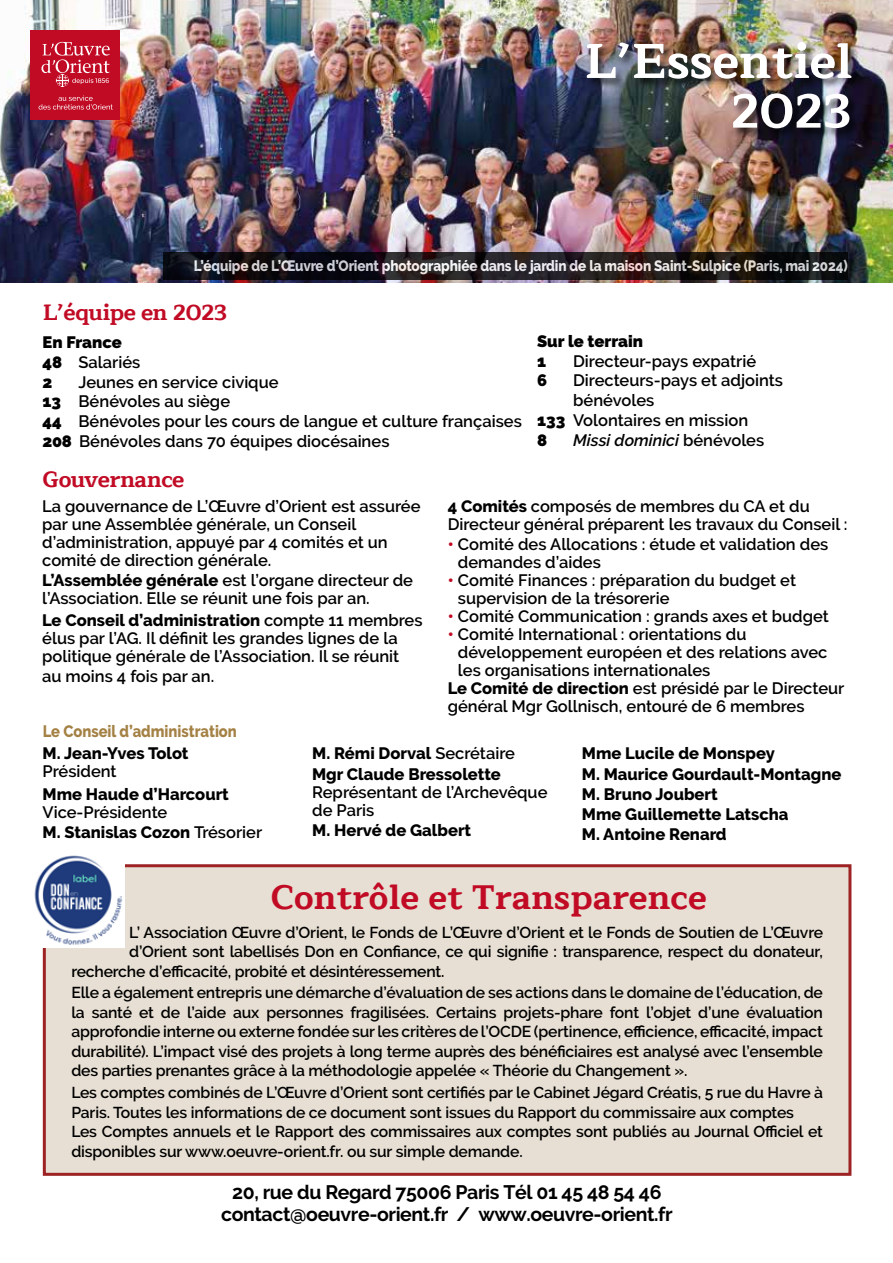
<style>
.page{position:relative;width:893px;height:1263px;background:#fff}
.page>*{position:absolute;margin:0;border:0;box-sizing:border-box;transform-origin:0 0}
.t1{font:700 34.5px "Maitree";color:#c10b25}
.t2{font:700 22.5px "Maitree";letter-spacing:-.02em;color:#c10b25}
.t3{font:700 19.5px/21.8px "Raleway";letter-spacing:-.02em;color:#000;text-align:center}
.t4{font:600 16.5px/18px "Raleway";color:#000}
.t5{font:800 16.5px/20.1px "Raleway";color:#000}
.t6{font:900 16.5px/19.8px "Raleway";color:#000}
.t7{font:800 16.5px "Raleway";color:#a48144;scale:.89 1}
.t8{font:italic 600 16.5px "Raleway";color:#000}
.t9{font:600 15.75px/19.5px "Raleway";letter-spacing:-.01em;color:#000;text-align:justify}
.t10{font:800 15px "Raleway";letter-spacing:-.01em;color:#fff;scale:.9 1}
.s1{font-weight:600}
.s2{font-weight:900}
.s3{font-style:normal}
.s4{font-weight:800}
.s5{font-weight:800;color:#c10b25}
</style>
<div class="page">
<img style="left:0;top:0;width:893px;height:282px">
<div style="left:31px;top:30px;width:89px;height:89px;background:#c10b25"></div>
<svg style="left:41px;top:42px;width:69px;height:45px"></svg>
<svg style="left:39px;top:95px;width:74px;height:15px"></svg>
<div style="left:44px;top:866px;width:806px;height:308px;background:#e7dfd3"></div>
<div style="left:43px;top:864px;width:808px;height:312px;border:3px solid #9d2223"></div>
<svg style="left:163px;top:252px;width:685px;height:27px;background:#191518"></svg>
<div style="left:585px;top:40px;width:277px;height:99px;background:#000;opacity:.75"></div>
<svg style="left:733px;top:93px;width:116px;height:35px"></svg>
<img style="left:587px;top:42px;width:264px;height:37px">
<img style="left:34px;top:855px;width:91px;height:92px">
<p class="t10" style="left:194px;top:257px;width:728px">L’équipe de L’Œuvre d’Orient photographiée dans le jardin de la maison Saint-Sulpice (Paris, mai 2024)</p>
<h2 class="t2" style="left:43px;top:293px;width:186px">L’équipe en 2023</h2>
<p class="t6" style="left:43px;top:332px;width:99px">En France<br>48 <span class="s1">Salariés<br></span>2</p>
<p class="t4" style="left:43px;top:372px;width:481px;line-height:19.8px;text-indent:36px">Jeunes en service civique<br><span class="s2">13</span> Bénévoles au siège<br><span class="s2">44</span> Bénévoles pour les cours de langue et culture françaises <span class="s2">208</span> Bénévoles dans 70 équipes diocésaines</p>
<h2 class="t2" style="left:43px;top:460px;width:143px">Gouvernance</h2>
<p class="t6" style="left:537px;top:331px;width:107px">Sur le terrain<br>1</p>
<p class="t4" style="left:573px;top:352px;width:185px">Directeur-pays expatrié</p>
<p class="t6" style="left:537px;top:371px;width:12px">6</p>
<p class="t4" style="left:573px;top:372px;width:211px">Directeurs-pays et adjoints</p>
<p class="t4" style="left:573px;top:391px;width:83px">bénévoles</p>
<p class="t4" style="left:537px;top:411px;width:213px"><span class="s2">133</span> Volontaires en mission</p>
<p class="t6" style="left:537px;top:430px;width:12px">8</p>
<p class="t8" style="left:573px;top:430px;width:193px">Missi dominici <span class="s3">bénévoles</span></p>
<p class="t4" style="left:42px;top:497px;width:380px">La gouvernance de L’Œuvre d’Orient est assurée par une Assemblée générale, un Conseil d’administration, appuyé par 4 comités et un comité de direction générale.</p>
<p class="t4" style="left:42px;top:571px;width:372px"><span class="s4">L’Assemblée générale</span> est l’organe directeur de l’Association. Elle se réunit une fois par an.</p>
<p class="t4" style="left:42px;top:611px;width:382px"><span class="s4">Le Conseil d’administration</span> compte 11 membres élus par l’AG. Il définit les grandes lignes de la politique générale de l’Association. Il se réunit</p>
<p class="t4" style="left:42px;top:667px;width:173px">au moins 4 fois par an.</p>
<p class="t7" style="left:43px;top:722px;width:220px">Le Conseil d’administration</p>
<p class="t4" style="left:448px;top:497px;width:401px"><span class="s4">4 Comités</span> composés de membres du CA et du<br>Directeur général préparent les travaux du Conseil :</p>
<p class="t4" style="left:458px;top:535px;width:372px;text-indent:-10px"><span class="s5">•</span> Comité des Allocations : étude et validation des demandes d’aides</p>
<p class="t4" style="left:458px;top:571px;width:340px;text-indent:-10px"><span class="s5">•</span> Comité Finances : préparation du budget et supervision de la trésorerie</p>
<p class="t4" style="left:448px;top:607px;width:383px"><span class="s5">•</span> Comité Communication : grands axes et budget</p>
<p class="t4" style="left:448px;top:625px;width:300px"><span class="s5">•</span> Comité International : orientations du</p>
<p class="t4" style="left:458px;top:643px;width:371px">développement européen et des relations avec</p>
<p class="t4" style="left:458px;top:661px;width:254px">les organisations internationales</p>
<p class="t4" style="left:448px;top:679px;width:398px"><span class="s4">Le Comité de direction</span> est présidé par le Directeur</p>
<p class="t4" style="left:448px;top:697px;width:358px">général Mgr Gollnisch, entouré de 6 membres</p>
<p class="t5" style="left:43px;top:744px;width:148px">M. Jean-Yves Tolot</p>
<p class="t4" style="left:43px;top:763px;width:76px">Président</p>
<p class="t5" style="left:43px;top:784px;width:188px">Mme Haude d’Harcourt</p>
<p class="t4" style="left:43px;top:802px;width:221px;line-height:20.1px">Vice-Présidente<br><span class="s4">M. Stanislas Cozon</span> Trésorier</p>
<p class="t5" style="left:312px;top:744px;width:204px">M. Rémi Dorval <span class="s1">Secrétaire<br></span>Mgr Claude Bressolette</p>
<p class="t4" style="left:312px;top:783px;width:237px">Représentant de l’Archevêque de Paris</p>
<p class="t5" style="left:312px;top:820px;width:161px">M. Hervé de Galbert</p>
<p class="t5" style="left:582px;top:744px;width:261px">Mme Lucile de Monspey<br>M. Maurice Gourdault-Montagne<br>M. Bruno Joubert<br>Mme Guillemette Latscha<br>M. Antoine Renard</p>
<h1 class="t1" style="left:271px;top:868px;width:437px">Contrôle et Transparence</h1>
<p class="t9" style="left:129px;top:922px;width:695px">L’ Association Œuvre d’Orient, le Fonds de L’Œuvre d’Orient et le Fonds de Soutien de L’Œuvre</p>
<p class="t9" style="left:129px;top:942px;width:695px">d’Orient sont labellisés Don en Confiance, ce qui signifie : transparence, respect du donateur,</p>
<p class="t9" style="left:71px;top:961px;width:375px">recherche d’efficacité, probité et désintéressement.</p>
<p class="t9" style="left:71px;top:983px;width:753px">Elle a également entrepris une démarche d’évaluation de ses actions dans le domaine de l’éducation, de la santé et de l’aide aux personnes fragilisées. Certains projets-phare font l’objet d’une évaluation approfondie interne ou externe fondée sur les critères de l’OCDE (pertinence, efficience, efficacité, impact durabilité). L’impact visé des projets à long terme auprès des bénéficiaires est analysé avec l’ensemble des parties prenantes grâce à la méthodologie appelée « Théorie du Changement ».</p>
<p class="t9" style="left:71px;top:1083px;width:753px;text-align:left">Les comptes combinés de L’Œuvre d’Orient sont certifiés par le Cabinet Jégard Créatis, 5 rue du Havre à Paris. Toutes les informations de ce document sont issues du Rapport du commissaire aux comptes Les Comptes annuels et le Rapport des commissaires aux comptes sont publiés au Journal Officiel et disponibles sur www.oeuvre-orient.fr. ou sur simple demande.</p>
<p class="t3" style="left:221px;top:1181px;width:453px">20, rue du Regard 75006 Paris Tél 01 45 48 54 46 contact@oeuvre-orient.fr / www.oeuvre-orient.fr</p>
</div>
